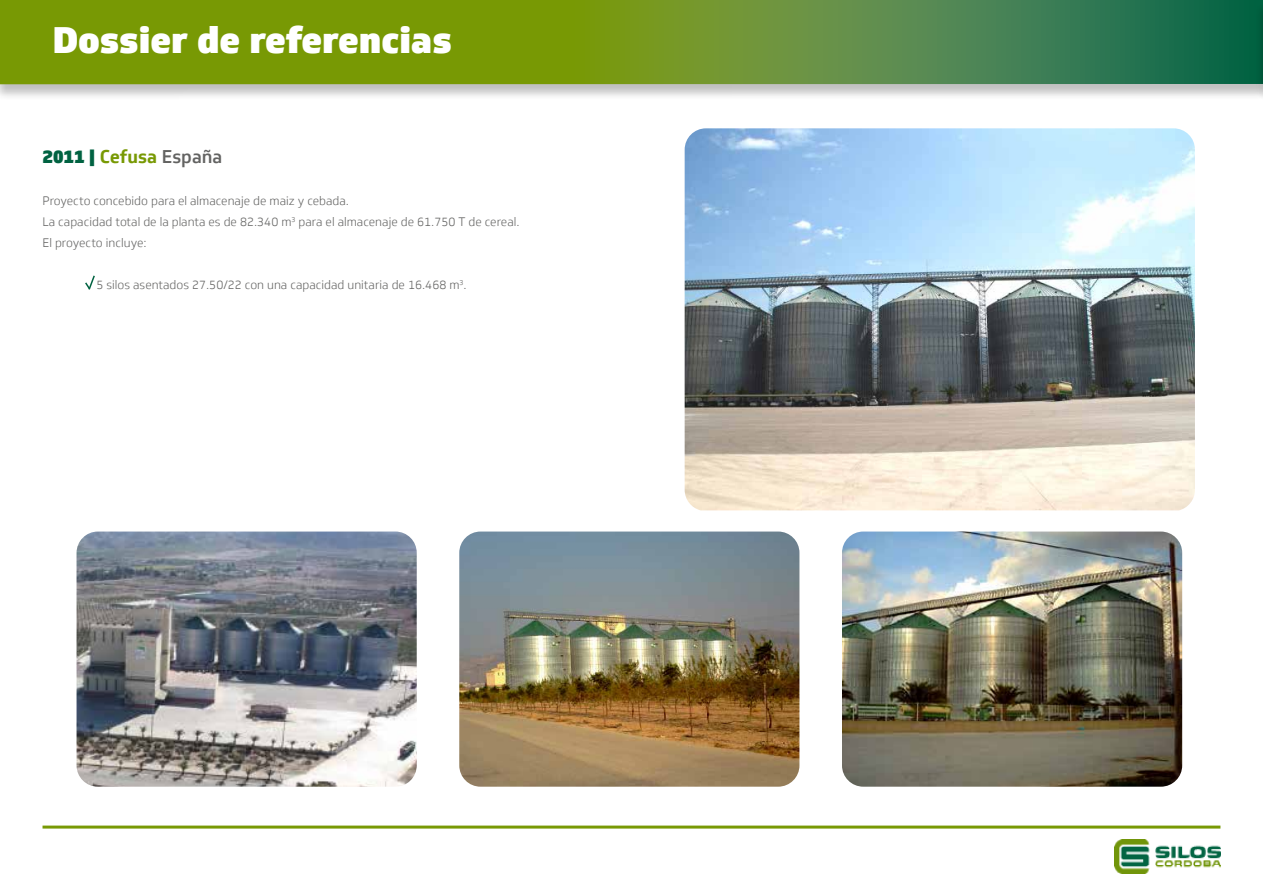
<style>
.page{position:relative;width:1263px;height:893px;background:#fff}
.page>*{position:absolute;margin:0;border:0;box-sizing:border-box;transform-origin:0 0}
.t1{font:900 36px "Soleto";color:#fff}
.t2{font:700 18px "Soleto";color:#789904}
.t3{font:300 12px/21px "Soleto";color:#636362}
.s1{font-weight:900;color:#006241}
.s2{font-weight:500;color:#636362}
</style>
<div class="page">
<svg style="left:85px;top:275px;width:10px;height:15px"></svg>
<img style="left:685px;top:128px;width:510px;height:382px">
<img style="left:77px;top:531px;width:340px;height:256px">
<img style="left:459px;top:531px;width:340px;height:256px">
<img style="left:842px;top:531px;width:340px;height:256px">
<img style="left:1114px;top:840px;width:106px;height:34px">
<hr style="left:43px;top:826px;width:1177px;height:3px;background:#789904">
<div style="left:0;top:0;width:1263px;height:101px;background:#000;opacity:.25"></div>
<svg style="left:0;top:0;width:1255px;height:84px;background:#628e25"></svg>
<div style="left:1255px;top:0;width:8px;height:102px;background:#000;opacity:.25"></div>
<hr style="left:1262px;top:0;width:1px;height:85px;background:#005538">
<h1 class="t1" style="left:53px;top:17px;width:401px">Dossier de referencias</h1>
<h2 class="t2" style="left:43px;top:145px;width:181px"><span class="s1">2011 |</span> Cefusa <span class="s2">España</span></h2>
<p class="t3" style="left:43px;top:190px;width:479px">Proyecto concebido para el almacenaje de maiz y cebada.<br>La capacidad total de la planta es de 82.340 m<sup>3</sup> para el almacenaje de 61.750 T de cereal.<br>El proyecto incluye:</p>
<p class="t3" style="left:97px;top:274px;width:372px">5 silos asentados 27.50/22 con una capacidad unitaria de 16.468 m<sup>3</sup>.</p>
</div>
